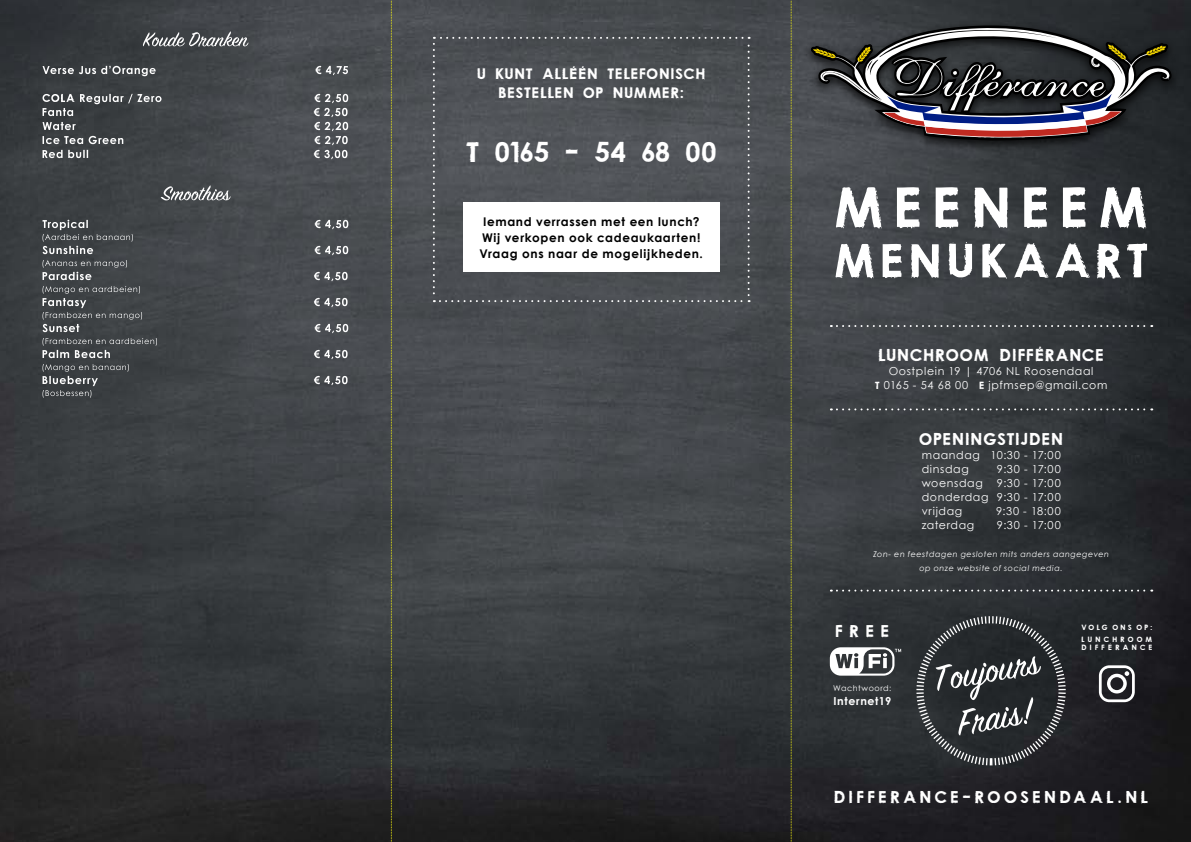
<style>
.page{position:relative;width:1191px;height:842px;background:#fff}
.page>*{position:absolute;margin:0;border:0;box-sizing:border-box;transform-origin:0 0}
.t1{font:60px "nu century gothic Bold";letter-spacing:.2em;color:#fff}
.t2{font:50px "nu century gothic Bold";letter-spacing:.11em;color:#fff}
.t3{font:30px "nu century gothic Bold";letter-spacing:-.01em;color:#fff}
.t4{font:18px "nu century gothic Bold";letter-spacing:.08em;color:#fff}
.t5{font:18px "nu century gothic Bold";letter-spacing:.2em;color:#fff}
.t6{font:16px/19.2px "nu century gothic Bold";letter-spacing:.06em;color:#fff;text-align:center}
.t7{font:700 12px/16px "Century Gothic";letter-spacing:.055em;color:#000}
.t8{font:11px/14px "Century Gothic";letter-spacing:.055em;color:#fff;text-align:center}
.t9{font:700 11px "Century Gothic";letter-spacing:.06em;color:#fff}
.t10{font:italic 8px/14px "Century Gothic";letter-spacing:.07em;color:#fff;text-align:center}
.t11{font:8px/12px "nu century gothic Bold";letter-spacing:.395em;color:#fff}
.t12{font:8px "Century Gothic";letter-spacing:.06em;color:#fff}
.s1{font-family:"nu century gothic Bold"}
</style>
<div class="page">
<img style="left:0;top:0;width:1191px;height:842px">
<svg style="left:143px;top:31px;width:105px;height:16px;background:#717476"></svg>
<svg style="left:43px;top:66px;width:305px;height:10px;background:#595c5f"></svg>
<svg style="left:43px;top:94px;width:305px;height:65px;background:#4f5356"></svg>
<svg style="left:161px;top:185px;width:70px;height:15px"></svg>
<svg style="left:43px;top:220px;width:305px;height:178px;background:#4a4d51"></svg>
<svg style="left:433px;top:37px;width:316px;height:265px"></svg>
<div style="left:802px;top:19px;width:378px;height:134px;background:#000;opacity:.85"></div>
<svg style="left:812px;top:26px;width:357px;height:114px;background:#4c4a4e"></svg>
<svg style="left:915px;top:615px;width:152px;height:152px;background:#3d4043"></svg>
<svg style="left:831px;top:325px;width:321px;height:2px"></svg>
<svg style="left:831px;top:408px;width:321px;height:2px"></svg>
<svg style="left:831px;top:590px;width:321px;height:2px"></svg>
<svg style="left:830px;top:647px;width:71px;height:29px"></svg>
<svg style="left:1098px;top:665px;width:36px;height:37px"></svg>
<svg style="left:391px;top:0;width:1px;height:842px"></svg>
<svg style="left:791px;top:0;width:1px;height:842px"></svg>
<h3 class="t6" style="left:477px;top:65px;width:229px">U KUNT ALLÉÉN TELEFONISCH<br>BESTELLEN OP NUMMER:</h3>
<h3 class="t3" style="left:466px;top:137px;width:252px">T 0165 - 54 68 00</h3>
<p class="t7" style="left:479px;top:213px;width:225px">Iemand verrassen met een lunch?<br>Wij verkopen ook cadeaukaarten!<br>Vraag ons naar de mogelijkheden.</p>
<h1 class="t1" style="left:833px;top:176px;width:316px">MEENEEM</h1>
<h2 class="t2" style="left:833px;top:235px;width:316px">MENUKAART</h2>
<h3 class="t4" style="left:878px;top:345px;width:227px">LUNCHROOM DIFFÉRANCE</h3>
<p class="t8" style="left:874px;top:364px;width:234px">Oostplein 19 | 4706 NL Roosendaal<br><span class="s1">T</span> 0165 - 54 68 00 <span class="s1">E</span> jpfmsep@gmail.com</p>
<h3 class="t4" style="left:919px;top:429px;width:145px">OPENINGSTIJDEN</h3>
<p class="t8" style="left:921px;top:448px;width:141px;text-align:left">maandag 10:30 - 17:00 dinsdag</p>
<p class="t8" style="left:997px;top:462px;width:65px">9:30 - 17:00</p>
<p class="t8" style="left:921px;top:476px;width:62px">woensdag</p>
<p class="t8" style="left:921px;top:476px;width:141px;text-align:justify;text-indent:75px">9:30 - 17:00 donderdag 9:30 - 17:00 vrijdag</p>
<p class="t8" style="left:996px;top:504px;width:66px">9:30 - 18:00</p>
<p class="t8" style="left:921px;top:518px;width:54px">zaterdag</p>
<p class="t8" style="left:997px;top:518px;width:65px">9:30 - 17:00</p>
<p class="t10" style="left:873px;top:547px;width:237px">Zon- en feestdagen gesloten mits anders aangegeven op onze website of social media.</p>
<h3 class="t4" style="left:835px;top:622px;width:55px">FREE</h3>
<p class="t12" style="left:833px;top:683px;width:60px">Wachtwoord:</p>
<p class="t9" style="left:833px;top:693px;width:59px">Internet19</p>
<p class="t11" style="left:1081px;top:621px;width:72px">VOLG ONS OP:<br>LUNCHROOM</p>
<p class="t11" style="left:1081px;top:641px;width:72px">DIFFÉRANCE</p>
<h3 class="t5" style="left:833px;top:788px;width:316px">DIFFERANCE-ROOSENDAAL.NL</h3>
</div>
